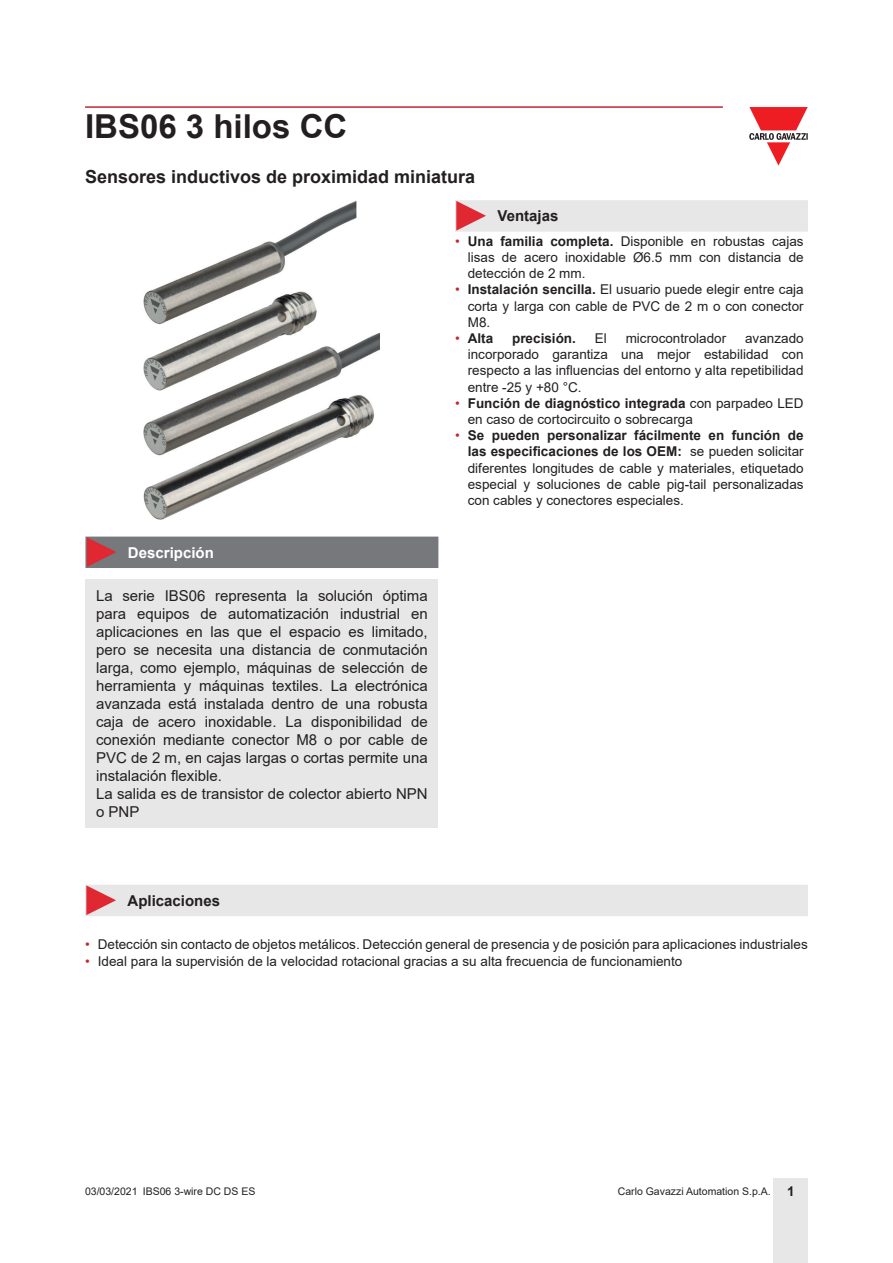
<style>
.page{position:relative;width:893px;height:1263px;background:#fff}
.page>*{position:absolute;margin:0;border:0;box-sizing:border-box;transform-origin:0 0}
.t1{font:700 33px "Arial";color:#231f20}
.Titolo02{font:700 18px "Arial";color:#231f20}
.Testo{font:15px/18px "Arial";color:#231f20;text-align:justify}
.Titolo03{font:700 15px "Arial";color:#231f20}
.Titolo04{font:700 15px "Arial";color:#fff}
.t2{font:13.5px/16.2px "Arial";color:#231f20;text-align:justify}
.t3{font:700 13.5px "Arial";color:#231f20}
.t4{font:10.5px "Arial";color:#231f20}
.s1{color:#c42633}
.s2{font-weight:700}
.s3{font-weight:400;color:#c42633}
.s4{font-weight:700;font-size:13.5px}
</style>
<div class="page">
<hr style="left:85px;top:106px;width:638px;height:2px;background:#c42633">
<div style="left:774px;top:1178px;width:34px;height:85px;background:#e7e7e8"></div>
<svg style="left:749px;top:107px;width:59px;height:59px"></svg>
<div style="left:85px;top:580px;width:353px;height:248px;background:#e7e7e8"></div>
<img style="left:144px;top:201px;width:236px;height:319px">
<div style="left:85px;top:537px;width:353px;height:31px;background:#77787b"></div>
<div style="left:455px;top:200px;width:353px;height:32px;background:#e7e7e8"></div>
<div style="left:85px;top:885px;width:723px;height:31px;background:#e7e7e8"></div>
<h1 class="t1" style="left:85px;top:103px;width:264px">IBS06 3 hilos CC</h1>
<p class="Titolo02" style="left:85px;top:164px;width:392px">Sensores inductivos de proximidad miniatura</p>
<p class="Titolo04" style="left:128px;top:542px;width:87px">Descripción</p>
<p class="Testo" style="left:96px;top:587px;width:333px">La serie IBS06 representa la solución óptima para equipos de automatización industrial en aplicaciones en las que el espacio es limitado, pero se necesita una distancia de conmutación larga, como ejemplo, máquinas de selección de herramienta y máquinas textiles. La electrónica avanzada está instalada dentro de una robusta caja de acero inoxidable. La disponibilidad de conexión mediante conector M8 o por cable de PVC de 2 m, en cajas largas o cortas permite una instalación flexible.</p>
<p class="Testo" style="left:96px;top:785px;width:333px">La salida es de transistor de colector abierto NPN o PNP</p>
<p class="Titolo03" style="left:497px;top:206px;width:62px">Ventajas</p>
<p class="t2" style="left:468px;top:233px;width:337px;text-indent:-13px"><span class="s1">•</span> <span class="s2">Una familia completa.</span> Disponible en robustas cajas lisas de acero inoxidable Ø6.5 mm con distancia de detección de 2 mm.</p>
<p class="t2" style="left:468px;top:281px;width:337px;text-indent:-13px"><span class="s1">•</span> <span class="s2">Instalación sencilla.</span> El usuario puede elegir entre caja corta y larga con cable de PVC de 2 m o con conector M8.</p>
<p class="t3" style="left:455px;top:329px;width:40px"><span class="s3">•</span> Alta</p>
<p class="t3" style="left:512px;top:329px;width:65px">precisión.</p>
<p class="t2" style="left:595px;top:330px;width:14px">El</p>
<p class="t2" style="left:626px;top:330px;width:102px">microcontrolador</p>
<p class="t2" style="left:468px;top:330px;width:337px;text-indent:277px">avanzado incorporado garantiza una mejor estabilidad con respecto a las influencias del entorno y alta repetibilidad entre -25 y +80 °C.</p>
<p class="t2" style="left:468px;top:395px;width:337px;text-indent:-13px"><span class="s1">•</span> <span class="s2">Función de diagnóstico integrada</span> con parpadeo LED en caso de cortocircuito o sobrecarga</p>
<p class="t2" style="left:468px;top:427px;width:337px;text-indent:-13px"><span class="s1">•</span> <span class="s2">Se pueden personalizar fácilmente en función de las especificaciones de los OEM:</span> se pueden solicitar diferentes longitudes de cable y materiales, etiquetado especial y soluciones de cable pig-tail personalizadas con cables y conectores especiales.</p>
<p class="Titolo03" style="left:128px;top:890px;width:94px">Aplicaciones</p>
<p class="t2" style="left:85px;top:936px;width:724px"><span class="s1">•</span> Detección sin contacto de objetos metálicos. Detección general de presencia y de posición para aplicaciones industriales</p>
<p class="t2" style="left:85px;top:953px;width:599px"><span class="s1">•</span> Ideal para la supervisión de la velocidad rotacional gracias a su alta frecuencia de funcionamiento</p>
<p class="t4" style="left:85px;top:1183px;width:172px">03/03/2021 IBS06 3-wire DC DS ES</p>
<p class="t4" style="left:618px;top:1183px;width:178px">Carlo Gavazzi Automation S.p.A. <span class="s4">1</span></p>
</div>
